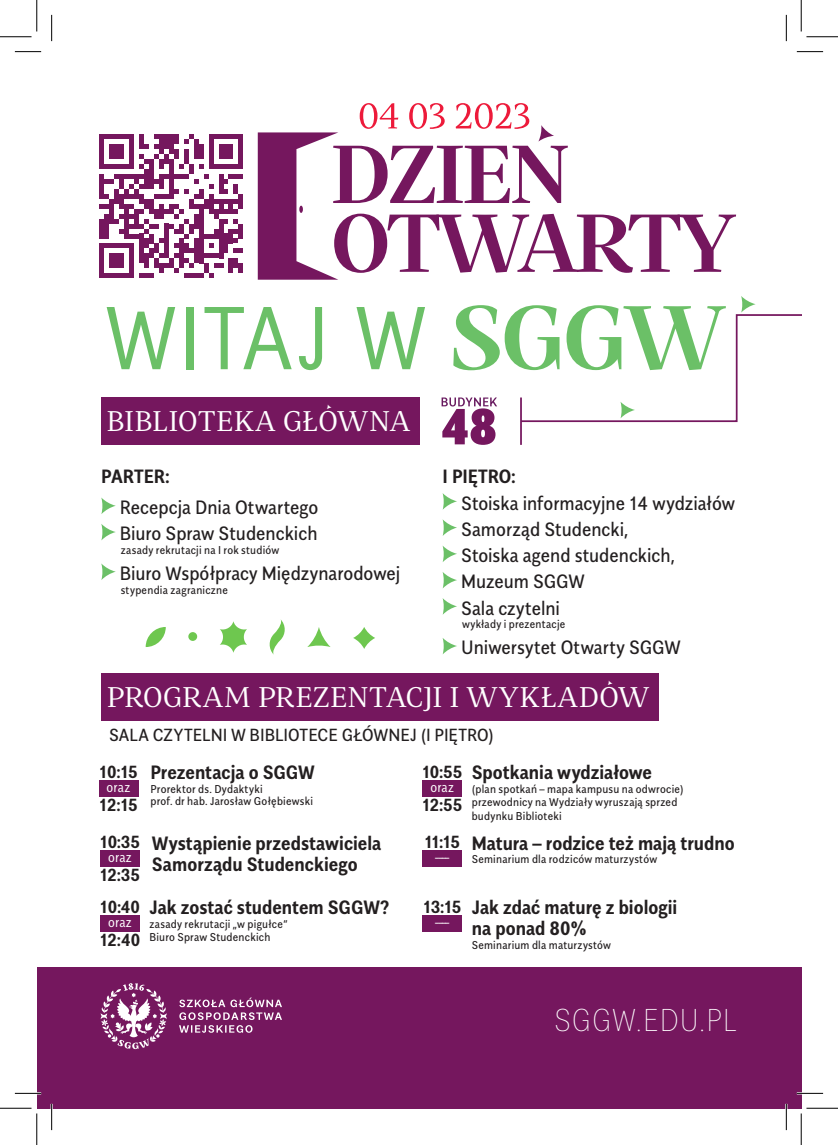
<style>
.page{position:relative;width:838px;height:1145px;background:#fff}
.page>*{position:absolute;margin:0;border:0;box-sizing:border-box;transform-origin:0 0}
.t1{font:300 88.9px "SGGW Sans Condensed";letter-spacing:.02em;color:#6bc067}
.t2{font:100 31.5px "SGGW Sans Condensed";letter-spacing:.03em;color:#fff}
.t3{font:28px "SGGW Mastro";letter-spacing:.005em;color:#fff}
.t4{font:19.25px/26.2px "SGGW Sans Condensed";color:#231f20}
.t5{font:600 19.25px/21px "SGGW Sans Condensed";color:#231f20}
.t6{font:600 17.5px "SGGW Sans Condensed";letter-spacing:-.045em;color:#231f20}
.t7{font:17.5px "SGGW Sans Condensed";color:#231f20}
.t8{font:300 14px "SGGW Sans Condensed";letter-spacing:.015em;color:#fff}
.t9{font:11.38px/13.5px "SGGW Sans Condensed";letter-spacing:.02em;color:#231f20}
.s1{font-family:"SGGW Mastro";font-weight:700}
</style>
<div class="page">
<div style="left:37px;top:967px;width:764px;height:141px;background:#75175e"></div>
<svg style="left:101px;top:498px;width:15px;height:16px"></svg>
<svg style="left:101px;top:524px;width:15px;height:16px"></svg>
<svg style="left:101px;top:563px;width:15px;height:17px"></svg>
<svg style="left:442px;top:493px;width:15px;height:17px"></svg>
<svg style="left:442px;top:519px;width:15px;height:17px"></svg>
<svg style="left:442px;top:546px;width:15px;height:16px"></svg>
<svg style="left:442px;top:572px;width:15px;height:16px"></svg>
<svg style="left:442px;top:598px;width:15px;height:17px"></svg>
<svg style="left:442px;top:638px;width:15px;height:16px"></svg>
<div style="left:101px;top:673px;width:557px;height:48px;background:#75175e"></div>
<div style="left:101px;top:398px;width:318px;height:47px;background:#75175e"></div>
<svg style="left:441px;top:398px;width:56px;height:47px"></svg>
<hr style="left:520px;top:398px;width:2px;height:47px;background:#75175e">
<div style="left:99px;top:780px;width:39px;height:17px;background:#75175e"></div>
<div style="left:100px;top:850px;width:40px;height:17px;background:#75175e"></div>
<div style="left:100px;top:915px;width:40px;height:16px;background:#75175e"></div>
<div style="left:422px;top:850px;width:40px;height:17px;background:#75175e"></div>
<div style="left:422px;top:915px;width:40px;height:16px;background:#75175e"></div>
<div style="left:422px;top:780px;width:40px;height:17px;background:#75175e"></div>
<svg style="left:179px;top:998px;width:103px;height:35px"></svg>
<svg style="left:100px;top:983px;width:67px;height:66px"></svg>
<svg style="left:258px;top:103px;width:478px;height:177px"></svg>
<svg style="left:146px;top:627px;width:20px;height:20px"></svg>
<svg style="left:307px;top:627px;width:23px;height:20px"></svg>
<div style="left:188px;top:632px;width:9px;height:9px;background:#6ec74f;border-radius:50%"></div>
<svg style="left:220px;top:621px;width:27px;height:32px"></svg>
<svg style="left:269px;top:619px;width:16px;height:36px"></svg>
<svg style="left:353px;top:627px;width:22px;height:22px"></svg>
<svg style="left:520px;top:296px;width:281px;height:127px"></svg>
<svg style="left:99px;top:134px;width:144px;height:144px"></svg>
<div style="left:238px;top:263px;width:5px;height:10px;background:#75175e"></div>
<hr style="left:15px;top:1092px;width:26px;height:2px;background:#fff">
<hr style="left:796px;top:1092px;width:27px;height:2px;background:#fff">
<hr style="left:51px;top:1104px;width:2px;height:26px;background:#fff">
<hr style="left:785px;top:1104px;width:2px;height:26px;background:#fff">
<svg style="left:15px;top:51px;width:26px;height:1px"></svg>
<svg style="left:796px;top:51px;width:27px;height:1px"></svg>
<svg style="left:15px;top:1093px;width:26px;height:1px"></svg>
<svg style="left:796px;top:1093px;width:27px;height:1px"></svg>
<svg style="left:51px;top:15px;width:1px;height:26px"></svg>
<svg style="left:51px;top:1104px;width:1px;height:26px"></svg>
<svg style="left:786px;top:15px;width:1px;height:26px"></svg>
<svg style="left:786px;top:1104px;width:1px;height:26px"></svg>
<hr style="left:0;top:36px;width:32px;height:1px;background:#000">
<hr style="left:806px;top:36px;width:31px;height:1px;background:#000">
<hr style="left:0;top:1108px;width:32px;height:1px;background:#000">
<hr style="left:806px;top:1108px;width:31px;height:1px;background:#000">
<hr style="left:36px;top:0;width:1px;height:31px;background:#000">
<hr style="left:36px;top:1113px;width:1px;height:32px;background:#000">
<hr style="left:800px;top:0;width:1px;height:31px;background:#000">
<hr style="left:800px;top:1113px;width:1px;height:32px;background:#000">
<h1 class="t1" style="left:105px;top:270px;width:621px">WITAJ W <span class="s1">SGGW</span></h1>
<h3 class="t3" style="left:106px;top:400px;width:305px">BIBLIOTEKA GŁÓWNA</h3>
<h3 class="t5" style="left:101px;top:464px;width:70px">PARTER:</h3>
<h3 class="t4" style="left:120px;top:493px;width:200px">Recepcja Dnia Otwartego<br>Biuro Spraw Studenckich</h3>
<p class="t9" style="left:121px;top:542px;width:160px">zasady rekrutacji na I rok studiów</p>
<h3 class="t4" style="left:120px;top:559px;width:282px">Biuro Współpracy Międzynarodowej</h3>
<p class="t9" style="left:121px;top:582px;width:109px">stypendia zagraniczne</p>
<h3 class="t5" style="left:442px;top:464px;width:75px">I PIĘTRO:</h3>
<h3 class="t4" style="left:461px;top:488px;width:275px">Stoiska informacyjne 14 wydziałów<br>Samorząd Studencki,<br>Stoiska agend studenckich,<br>Muzeum SGGW<br>Sala czytelni</h3>
<p class="t9" style="left:462px;top:617px;width:105px">wykłady i prezentacje</p>
<h3 class="t4" style="left:461px;top:633px;width:221px">Uniwersytet Otwarty SGGW</h3>
<h3 class="t3" style="left:107px;top:676px;width:543px">PROGRAM PREZENTACJI I WYKŁADÓW</h3>
<h3 class="t7" style="left:109px;top:722px;width:386px">SALA CZYTELNI W BIBLIOTECE GŁÓWNEJ (I PIĘTRO)</h3>
<h3 class="t6" style="left:99px;top:758px;width:40px">10:15</h3>
<p class="t8" style="left:107px;top:777px;width:25px">oraz</p>
<h3 class="t6" style="left:99px;top:791px;width:40px">12:15</h3>
<h3 class="t6" style="left:100px;top:828px;width:42px">10:35</h3>
<p class="t8" style="left:108px;top:847px;width:25px">oraz</p>
<h3 class="t6" style="left:100px;top:862px;width:42px">12:35</h3>
<h3 class="t6" style="left:100px;top:893px;width:42px">10:40</h3>
<p class="t8" style="left:108px;top:911px;width:25px">oraz</p>
<h3 class="t6" style="left:100px;top:926px;width:42px">12:40</h3>
<h3 class="t5" style="left:150px;top:760px;width:166px">Prezentacja o SGGW</h3>
<p class="t9" style="left:150px;top:782px;width:164px;line-height:12.2px">Prorektor ds. Dydaktyki<br>prof. dr hab. Jarosław Gołębiewski</p>
<h3 class="t5" style="left:152px;top:831px;width:231px">Wystąpienie przedstawiciela<br>Samorządu Studenckiego</h3>
<h3 class="t5" style="left:149px;top:895px;width:242px">Jak zostać studentem SGGW?</h3>
<p class="t9" style="left:149px;top:916px;width:140px">zasady rekrutacji „w pigułce“<br>Biuro Spraw Studenckich</p>
<h3 class="t6" style="left:422px;top:758px;width:42px">10:55</h3>
<p class="t8" style="left:430px;top:777px;width:25px">oraz</p>
<h3 class="t6" style="left:422px;top:791px;width:42px">12:55</h3>
<h3 class="t6" style="left:424px;top:828px;width:37px">11:15</h3>
<p class="t8" style="left:434px;top:847px;width:18px">----</p>
<h3 class="t5" style="left:471px;top:760px;width:182px">Spotkania wydziałowe</h3>
<p class="t9" style="left:471px;top:781px;width:213px">(plan spotkań – mapa kampusu na odwrocie) przewodnicy na Wydziały wyruszają sprzed budynku Biblioteki</p>
<h3 class="t5" style="left:471px;top:831px;width:264px">Matura – rodzice też mają trudno</h3>
<p class="t9" style="left:471px;top:851px;width:187px">Seminarium dla rodziców maturzystów</p>
<h3 class="t6" style="left:423px;top:893px;width:40px">13:15</h3>
<p class="t8" style="left:434px;top:911px;width:18px">----</p>
<h3 class="t5" style="left:471px;top:895px;width:207px">Jak zdać maturę z biologii na ponad 80%</h3>
<p class="t9" style="left:471px;top:937px;width:141px">Seminarium dla maturzystów</p>
<h2 class="t2" style="left:554px;top:996px;width:184px">SGGW.EDU.PL</h2>
</div>
